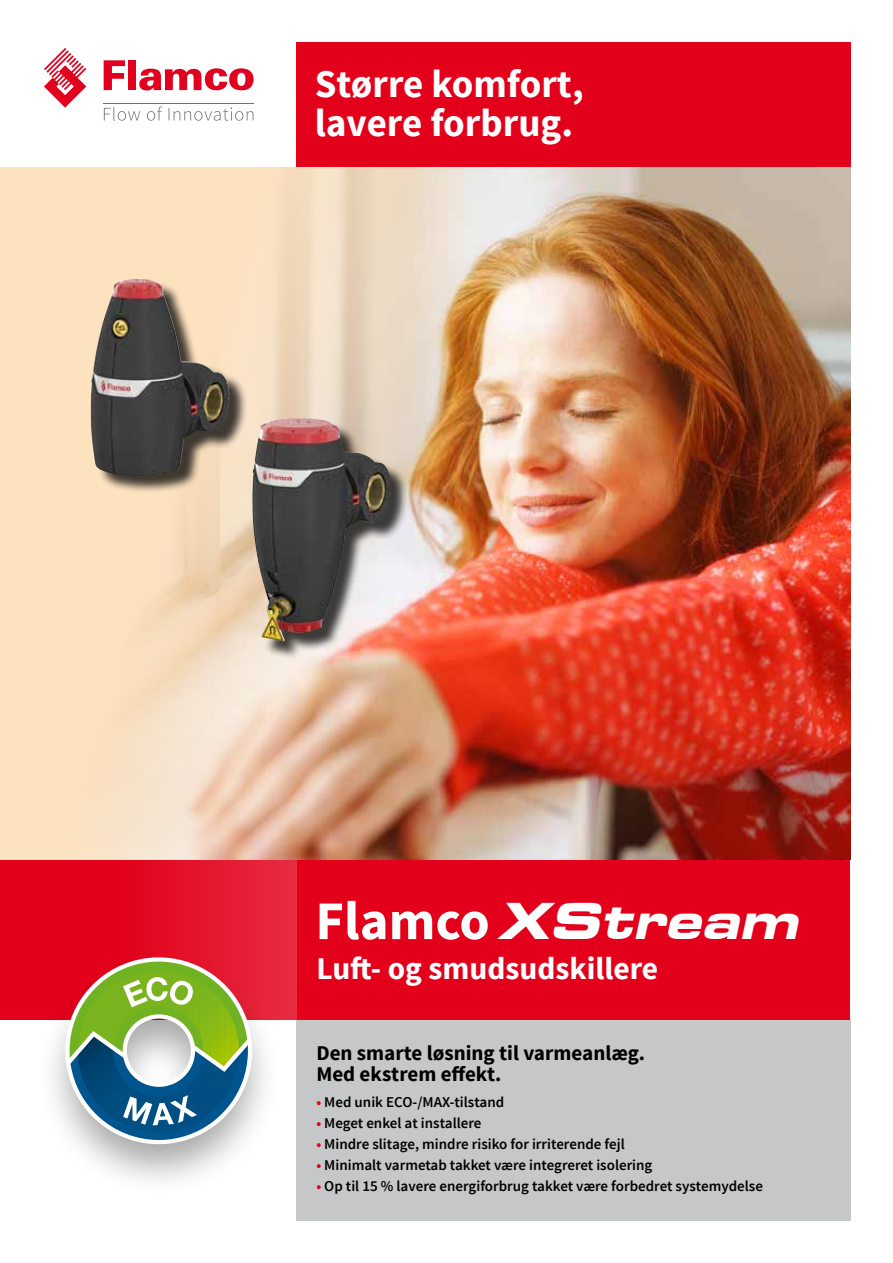
<style>
.page{position:relative;width:893px;height:1263px;background:#fff}
.page>*{position:absolute;margin:0;border:0;box-sizing:border-box;transform-origin:0 0}
.t1{font:italic 700 expanded 49.2px "Square 721 BT";color:#fff}
.t2{font:700 39px/39px "Source Sans Pro";color:#fff}
.t3{font:700 31.5px "Source Sans Pro";color:#fff}
.t4{font:700 21px/21px "Source Sans Pro";color:#000}
.t5{font:600 15px "Source Sans Pro";color:#000}
.s1{font-family:"Source Sans Pro";font-style:normal;font-stretch:normal;font-size:54.6px}
.s2{color:#e2001a}
</style>
<div class="page">
<div style="left:296px;top:1019px;width:554px;height:201px;background:#c6c7c8"></div>
<div style="left:0;top:860px;width:850px;height:159px;background:#e2001a"></div>
<div style="left:117px;top:860px;width:179px;height:159px;background:linear-gradient(to right,#e20019,#e62c41)"></div>
<div style="left:37px;top:952px;width:244px;height:244px;background:#000;opacity:.35"></div>
<svg style="left:65px;top:957px;width:187px;height:187px"></svg>
<div style="left:296px;top:43px;width:554px;height:124px;background:#e2001a"></div>
<svg style="left:104px;top:60px;width:21px;height:30px"></svg>
<div style="left:128px;top:60px;width:8px;height:30px;background:#e1001d"></div>
<svg style="left:139px;top:68px;width:115px;height:23px"></svg>
<svg style="left:44px;top:48px;width:42px;height:60px"></svg>
<svg style="left:104px;top:106px;width:149px;height:15px"></svg>
<hr style="left:104px;top:103px;width:150px;height:1px;background:#707172">
<img style="left:0;top:167px;width:850px;height:693px">
<svg style="left:0;top:167px;width:463px;height:692px;background:#efcfb1"></svg>
<div style="left:93px;top:281px;width:155px;height:213px;background:#000;opacity:.75"></div>
<img style="left:91px;top:279px;width:138px;height:196px">
<div style="left:255px;top:420px;width:154px;height:239px;background:#000;opacity:.75"></div>
<img style="left:252px;top:418px;width:139px;height:223px">
<h2 class="t2" style="left:315px;top:66px;width:271px">Større komfort, lavere forbrug.</h2>
<h1 class="t1" style="left:315px;top:892px;width:497px"><span class="s1">Flamco</span> XStream</h1>
<h3 class="t3" style="left:316px;top:948px;width:343px">Luft- og smudsudskillere</h3>
<h3 class="t4" style="left:316px;top:1043px;width:330px">Den smarte løsning til varmeanlæg.<br>Med ekstrem effekt.</h3>
<p class="t5" style="left:316px;top:1092px;width:189px"><span class="s2">•</span> Med unik ECO-/MAX-tilstand</p>
<p class="t5" style="left:316px;top:1113px;width:167px"><span class="s2">•</span> Meget enkel at installere</p>
<p class="t5" style="left:316px;top:1134px;width:310px"><span class="s2">•</span> Mindre slitage, mindre risiko for irriterende fejl</p>
<p class="t5" style="left:316px;top:1155px;width:338px"><span class="s2">•</span> Minimalt varmetab takket være integreret isolering</p>
<p class="t5" style="left:316px;top:1176px;width:448px"><span class="s2">•</span> Op til 15 % lavere energiforbrug takket være forbedret systemydelse</p>
</div>
